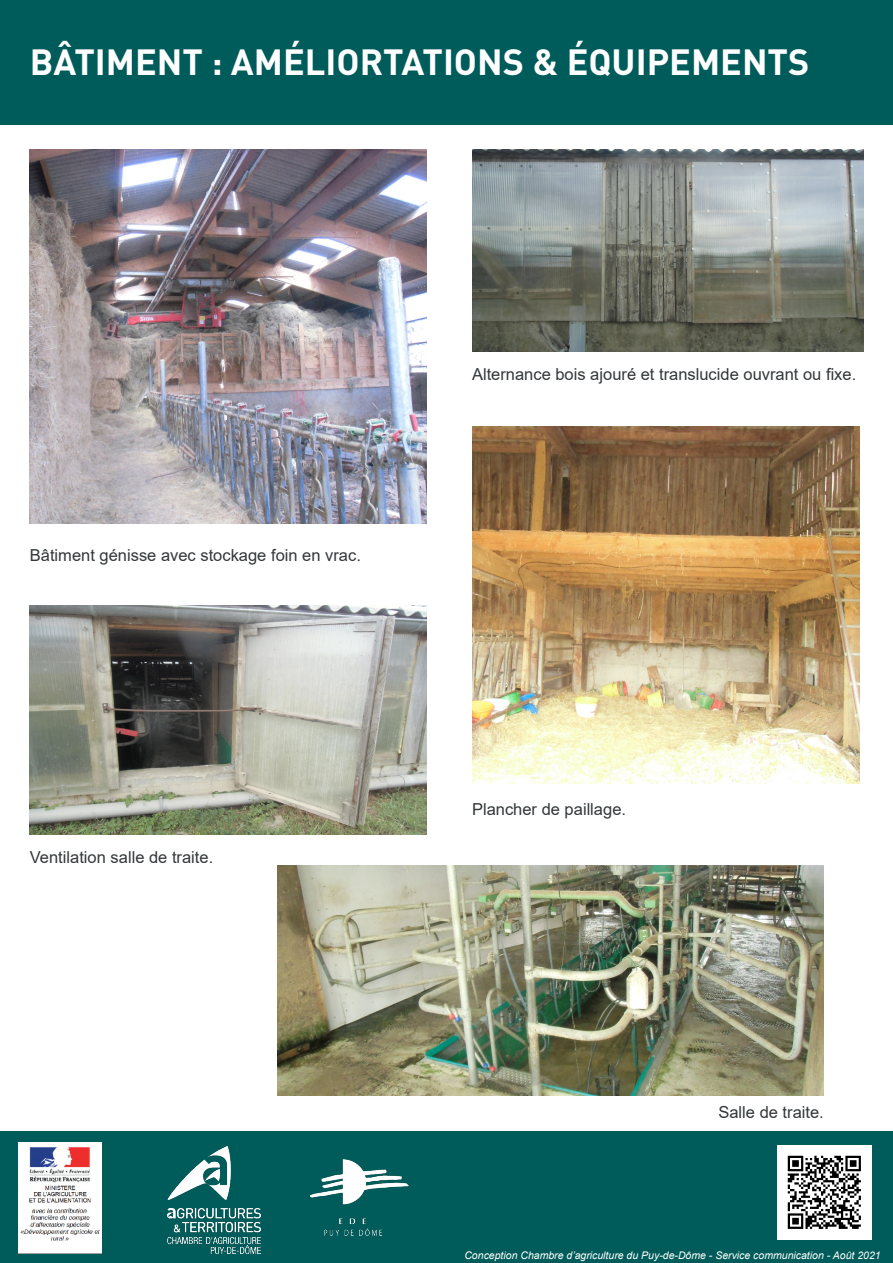
<style>
.page{position:relative;width:893px;height:1263px;background:#fff}
.page>*{position:absolute;margin:0;border:0;box-sizing:border-box;transform-origin:0 0}
.t1{font:700 36px "DIN";color:#fff}
.t2{font:16.5px "Arial";color:#333739}
.t3{font:italic 10.5px "Arial";color:#fff}
</style>
<div class="page">
<div style="left:0;top:0;width:893px;height:125px;background:#005c5a"></div>
<div style="left:0;top:1132px;width:893px;height:131px;background:#005c5a"></div>
<img style="left:167px;top:1147px;width:94px;height:106px">
<img style="left:778px;top:1145px;width:93px;height:94px">
<img style="left:310px;top:1159px;width:99px;height:77px">
<img style="left:19px;top:1142px;width:83px;height:111px">
<img style="left:277px;top:865px;width:547px;height:230px">
<img style="left:30px;top:605px;width:396px;height:230px">
<img style="left:472px;top:149px;width:392px;height:203px">
<img style="left:30px;top:149px;width:396px;height:375px">
<img style="left:472px;top:427px;width:387px;height:357px">
<p class="t1" style="left:30px;top:38px;width:781px">BÂTIMENT : AMÉLIORTATIONS &amp; ÉQUIPEMENTS</p>
<p class="t2" style="left:30px;top:543px;width:333px">Bâtiment génisse avec stockage foin en vrac.</p>
<p class="t2" style="left:30px;top:845px;width:185px">Ventilation salle de traite.</p>
<p class="t2" style="left:472px;top:363px;width:386px">Alternance bois ajouré et translucide ouvrant ou fixe.</p>
<p class="t2" style="left:472px;top:798px;width:156px">Plancher de paillage.</p>
<p class="t2" style="left:718px;top:1101px;width:107px">Salle de traite.</p>
<p class="t3" style="left:464px;top:1248px;width:418px">Conception Chambre d’agriculture du Puy-de-Dôme - Service communication - Août 2021</p>
</div>
